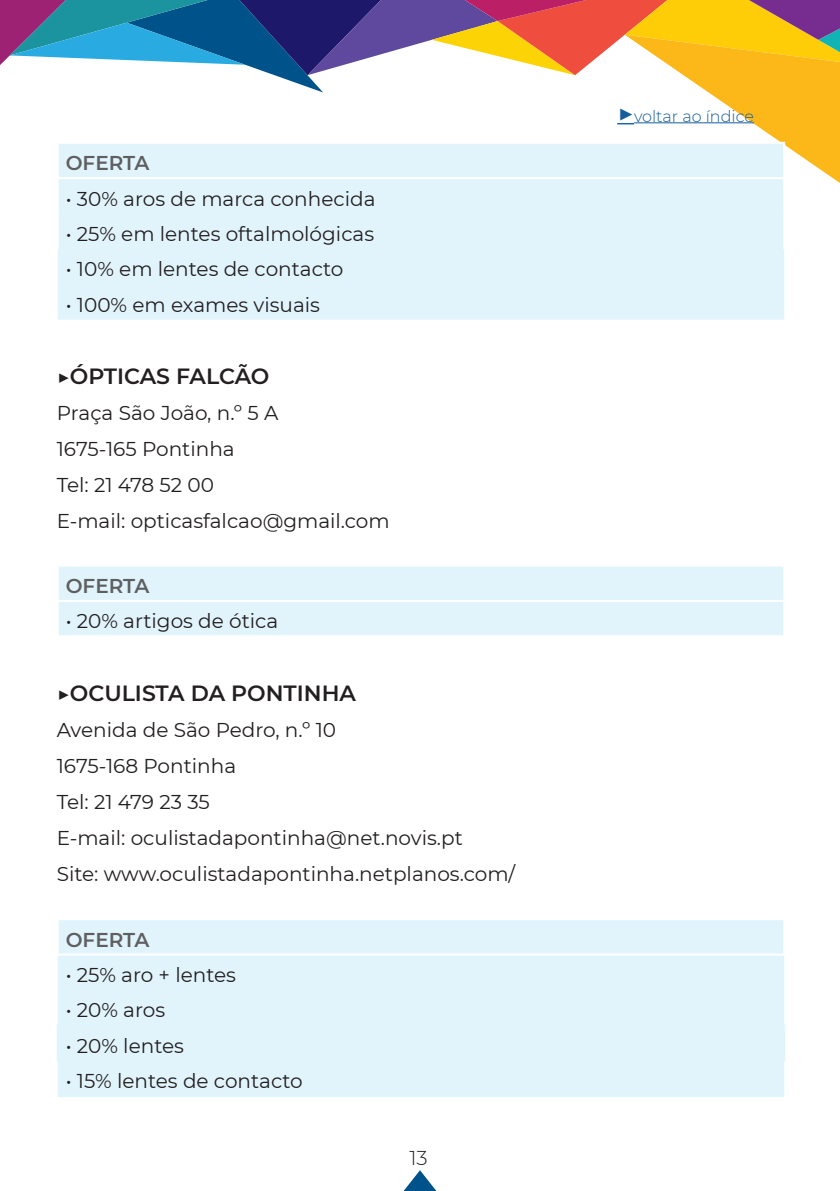
<style>
.page{position:relative;width:840px;height:1191px;background:#fff}
.page>*{position:absolute;margin:0;border:0;box-sizing:border-box;transform-origin:0 0}
.nome_empresa{font:600 22px "Montserrat";color:#231f20}
.descontos{font:20px "Montserrat";color:#231f20}
.descontos-2{font:600 20px "Montserrat";color:#5f5f62}
.t1{font:300 20px "Montserrat";color:#231f20}
.nome_empresa-2{font:300 16px "Montserrat";color:#175d9e}
.s1{font-size:28px}
</style>
<div class="page">
<svg style="left:403px;top:1170px;width:34px;height:21px"></svg>
<div style="left:58px;top:193px;width:725px;height:127px;background:#e1f4fc"></div>
<hr style="left:57px;top:179px;width:2px;height:34px;background:#fff">
<hr style="left:782px;top:179px;width:2px;height:34px;background:#fff">
<hr style="left:57px;top:213px;width:2px;height:36px;background:#fff">
<hr style="left:782px;top:213px;width:2px;height:36px;background:#fff">
<div style="left:59px;top:566px;width:723px;height:69px;background:#e1f4fc"></div>
<hr style="left:57px;top:600px;width:727px;height:2px;background:#fff">
<div style="left:58px;top:920px;width:725px;height:175px;background:#e1f4fc"></div>
<hr style="left:57px;top:920px;width:2px;height:33px;background:#fff">
<hr style="left:782px;top:920px;width:2px;height:33px;background:#fff">
<hr style="left:57px;top:953px;width:727px;height:2px;background:#fff">
<hr style="left:57px;top:1024px;width:727px;height:2px;background:#e1f4fc">
<hr style="left:57px;top:1026px;width:2px;height:33px;background:#e1f4fc">
<hr style="left:782px;top:1026px;width:2px;height:33px;background:#e1f4fc">
<hr style="left:57px;top:1059px;width:727px;height:2px;background:#e1f4fc">
<hr style="left:58px;top:1095px;width:725px;height:2px;background:#e1f4fc">
<svg style="left:0;top:0;width:839px;height:193px"></svg>
<hr style="left:633px;top:122px;width:120px;height:1px;background:#175d9e">
<p class="descontos-2" style="left:66px;top:149px;width:85px">OFERTA</p>
<p class="descontos" style="left:66px;top:185px;width:311px">• 30% aros de marca conhecida</p>
<p class="descontos" style="left:66px;top:220px;width:310px">• 25% em lentes oftalmológicas</p>
<p class="descontos" style="left:66px;top:255px;width:279px">• 10% em lentes de contacto</p>
<p class="descontos" style="left:66px;top:291px;width:256px">• 100% em exames visuais</p>
<p class="nome_empresa" style="left:57px;top:360px;width:214px">▶ÓPTICAS FALCÃO</p>
<p class="descontos" style="left:57px;top:399px;width:223px">Praça São João, n.º 5 A</p>
<p class="descontos" style="left:57px;top:435px;width:179px">1675-165 Pontinha</p>
<p class="descontos" style="left:57px;top:471px;width:159px">Tel: 21 478 52 00</p>
<p class="descontos" style="left:57px;top:507px;width:334px">E-mail: opticasfalcao@gmail.com</p>
<p class="descontos-2" style="left:66px;top:571px;width:85px">OFERTA</p>
<p class="descontos" style="left:66px;top:607px;width:214px">• 20% artigos de ótica</p>
<p class="nome_empresa" style="left:57px;top:678px;width:300px">▶OCULISTA DA PONTINHA</p>
<p class="descontos" style="left:57px;top:716px;width:281px">Avenida de São Pedro, n.º 10</p>
<p class="descontos" style="left:57px;top:752px;width:181px">1675-168 Pontinha</p>
<p class="descontos" style="left:57px;top:788px;width:154px">Tel: 21 479 23 35</p>
<p class="descontos" style="left:57px;top:824px;width:407px">E-mail: oculistadapontinha@net.novis.pt</p>
<p class="descontos" style="left:57px;top:860px;width:460px">Site: www.oculistadapontinha.netplanos.com/</p>
<p class="descontos-2" style="left:66px;top:925px;width:85px">OFERTA</p>
<p class="descontos" style="left:66px;top:961px;width:172px">• 25% aro + lentes</p>
<p class="descontos" style="left:66px;top:996px;width:101px">• 20% aros</p>
<p class="descontos" style="left:66px;top:1031px;width:120px">• 20% lentes</p>
<p class="descontos" style="left:66px;top:1067px;width:238px">• 15% lentes de contacto</p>
<p class="t1" style="left:409px;top:1144px;width:20px">13</p>
<p class="nome_empresa-2" style="left:617px;top:105px;width:138px"><span class="s1">▶</span>voltar ao índice</p>
</div>
